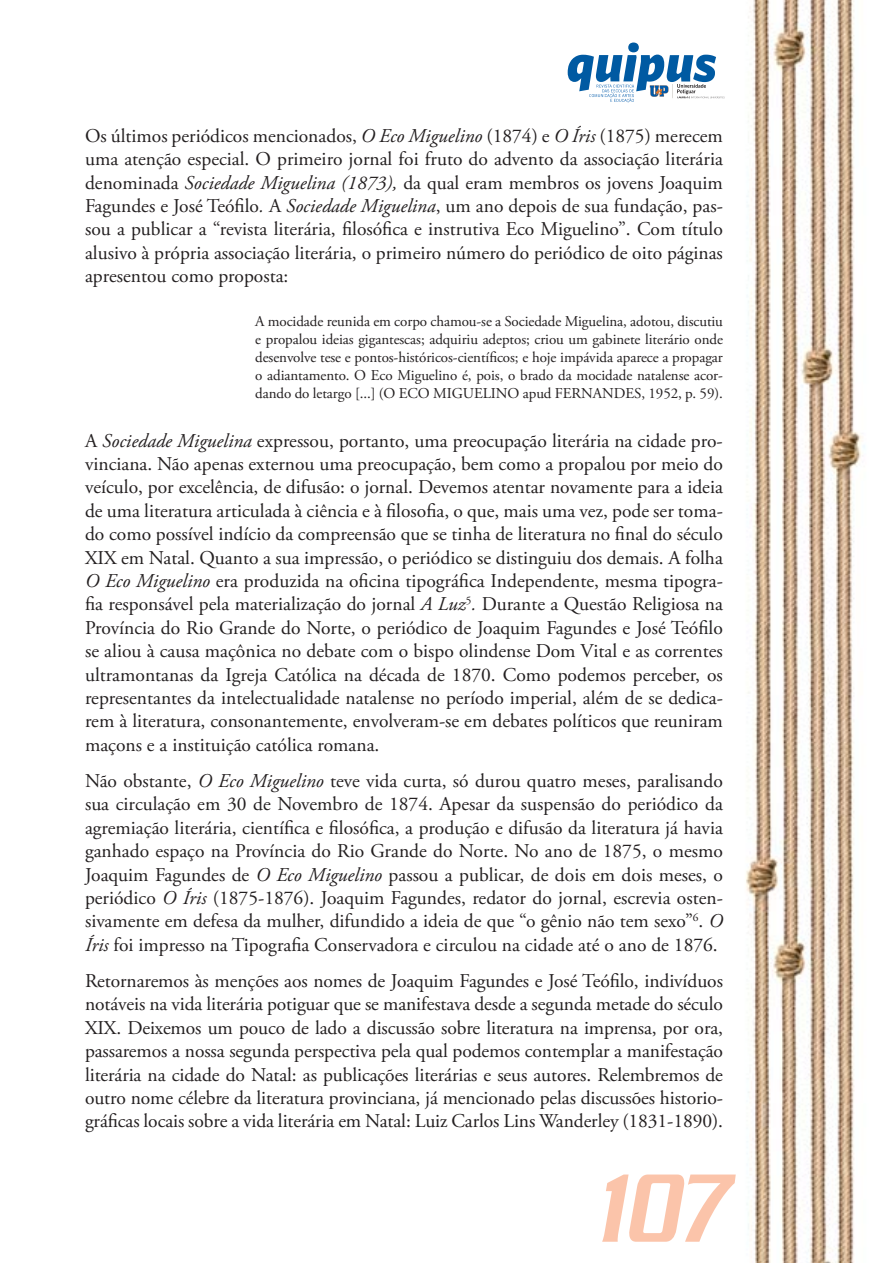
<style>
.page{position:relative;width:893px;height:1263px;background:#fff}
.page>*{position:absolute;margin:0;border:0;box-sizing:border-box;transform-origin:0 0}
.t1{font:italic 500 105px "Serpentine Std";color:#fbc4aa;scale:.7 1}
.t2{font:19.5px/23.4px "Adobe Garamond Pro";color:#231f20;text-align:justify}
.t3{font:15px/18px "Adobe Garamond Pro";letter-spacing:-.005em;color:#231f20;text-align:justify}
.s1{font-style:italic}
</style>
<div class="page">
<img style="left:567px;top:0;width:298px;height:1263px">
<svg style="left:568px;top:43px;width:157px;height:60px"></svg>
<p class="t2" style="left:85px;top:126px;width:639px">Os últimos periódicos mencionados, <span class="s1">O Eco Miguelino</span> (1874) e <span class="s1">O Íris</span> (1875) merecem uma atenção especial. O primeiro jornal foi fruto do advento da associação literária denominada <span class="s1">Sociedade Miguelina (1873),</span> da qual eram membros os jovens Joaquim Fagundes e José Teófilo<span class="s1">.</span> A <span class="s1">Sociedade Miguelina</span>, um ano depois de sua fundação, pas&shy;sou a publicar a “revista literária, filosófica e instrutiva Eco Miguelino”. Com título alusivo à própria associação literária, o primeiro número do periódico de oito páginas apresentou como proposta:</p>
<p class="t3" style="left:255px;top:313px;width:469px">A mocidade reunida em corpo chamou-se a Sociedade Miguelina, adotou, discutiu e propalou ideias gigantescas; adquiriu adeptos; criou um gabinete literário onde desenvolve tese e pontos-históricos-científicos; e hoje impávida aparece a propagar o adiantamento. O Eco Miguelino é, pois, o brado da mocidade natalense acor&shy;dando do letargo [...] (O ECO MIGUELINO apud FERNANDES, 1952, p. 59).</p>
<p class="t2" style="left:85px;top:430px;width:639px">A <span class="s1">Sociedade Miguelina</span> expressou, portanto, uma preocupação literária na cidade pro&shy;vinciana. Não apenas externou uma preocupação, bem como a propalou por meio do veículo, por excelência, de difusão: o jornal. Devemos atentar novamente para a ideia de uma literatura articulada à ciência e à filosofia, o que, mais uma vez, pode ser toma&shy;do como possível indício da compreensão que se tinha de literatura no final do século XIX em Natal. Quanto a sua impressão, o periódico se distinguiu dos demais. A folha <span class="s1">O Eco Miguelino</span> era produzida na oficina tipográfica Independente, mesma tipogra&shy;fia responsável pela materialização do jornal <span class="s1">A Luz</span><sup>5</sup><span class="s1">.</span> Durante a Questão Religiosa na Província do Rio Grande do Norte, o periódico de Joaquim Fagundes e José Teófilo se aliou à causa maçônica no debate com o bispo olindense Dom Vital e as correntes ultramontanas da Igreja Católica na década de 1870. Como podemos perceber, os representantes da intelectualidade natalense no período imperial, além de se dedica&shy;rem à literatura, consonantemente, envolveram-se em debates políticos que reuniram maçons e a instituição católica romana.</p>
<p class="t2" style="left:85px;top:771px;width:639px">Não obstante, <span class="s1">O Eco Miguelino</span> teve vida curta, só durou quatro meses, paralisando sua circulação em 30 de Novembro de 1874. Apesar da suspensão do periódico da agremiação literária, científica e filosófica, a produção e difusão da literatura já havia ganhado espaço na Província do Rio Grande do Norte. No ano de 1875, o mesmo Joaquim Fagundes de <span class="s1">O Eco Miguelino</span> passou a publicar, de dois em dois meses, o periódico <span class="s1">O Íris</span> (1875-1876). Joaquim Fagundes, redator do jornal, escrevia osten&shy;sivamente em defesa da mulher, difundido a ideia de que “o gênio não tem sexo”<sup>6</sup>. <span class="s1">O Íris</span> foi impresso na Tipografia Conservadora e circulou na cidade até o ano de 1876.</p>
<p class="t2" style="left:85px;top:971px;width:639px">Retornaremos às menções aos nomes de Joaquim Fagundes e José Teófilo, indivíduos notáveis na vida literária potiguar que se manifestava desde a segunda metade do século XIX. Deixemos um pouco de lado a discussão sobre literatura na imprensa, por ora, passaremos a nossa segunda perspectiva pela qual podemos contemplar a manifestação literária na cidade do Natal: as publicações literárias e seus autores. Relembremos de outro nome célebre da literatura provinciana, já mencionado pelas discussões historio&shy;gráficas locais sobre a vida literária em Natal: Luiz Carlos Lins Wanderley (1831-1890).</p>
<h1 class="t1" style="left:594px;top:1176px;width:188px">107</h1>
</div>
